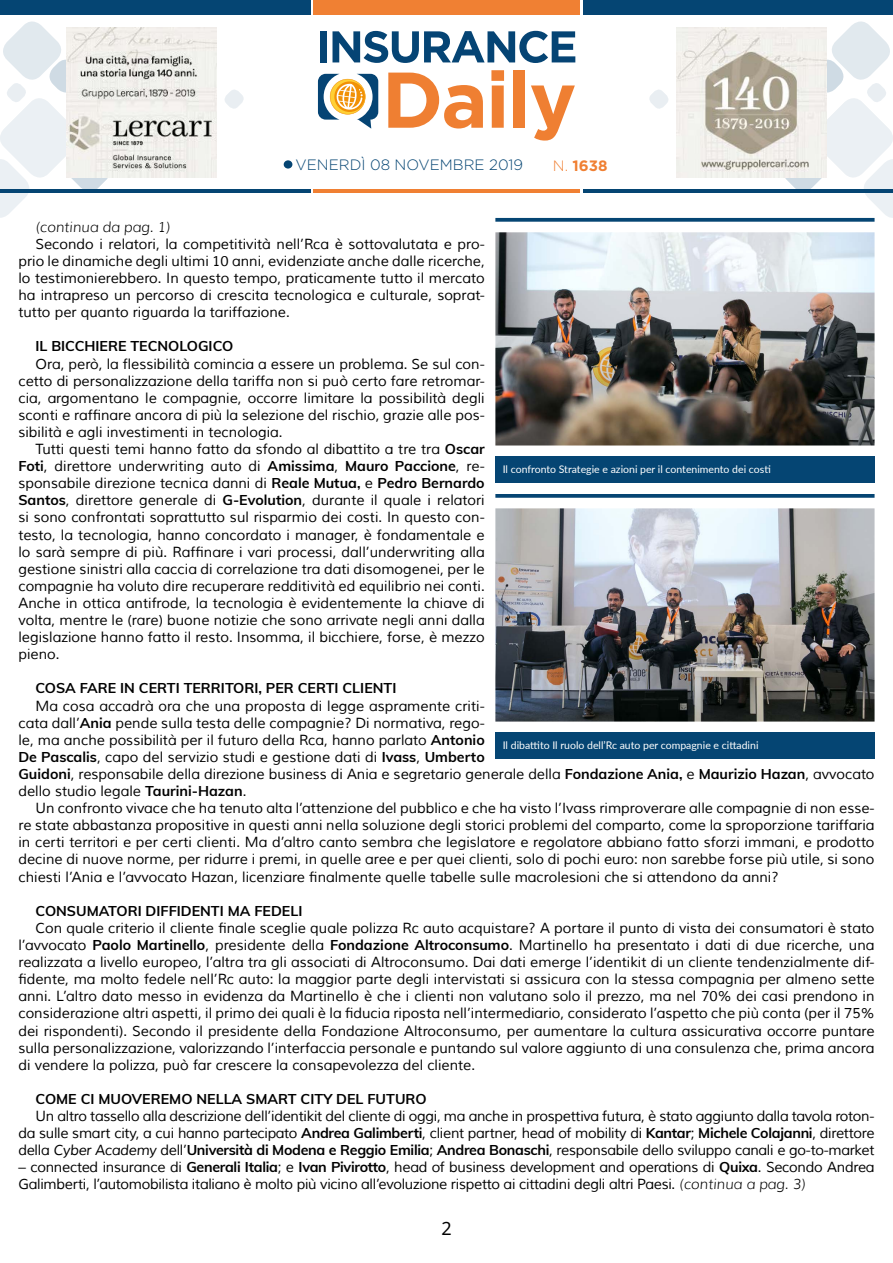
<style>
.page{position:relative;width:893px;height:1263px;background:#fff}
.page>*{position:absolute;margin:0;border:0;box-sizing:border-box;transform-origin:0 0}
.t1{font:18px "Noto Sans";color:#000}
.t2{font:300 15px "Gotham";color:#054573}
.t3{font:700 15px "Gotham";color:#f08033}
.t4{font:14.25px/17.1px "Muli";color:#000;text-align:justify}
.t5{font:14.25px/17.1px "Muli";letter-spacing:-.02em;color:#000}
.t6{font:700 14.25px "Muli";color:#000}
.t7{font:italic 300 14.25px "Muli";color:#000}
.t8{font:10.5px "Lato";color:#fff}
.s1{font-weight:300}
.s2{font-weight:700}
.s3{font-style:italic}
.s4{font-weight:300;font-style:italic}
</style>
<div class="page">
<div style="left:583px;top:0;width:310px;height:15px;background:#054573"></div>
<div style="left:314px;top:0;width:266px;height:15px;background:#f08033"></div>
<hr style="left:583px;top:189px;width:310px;height:3px;background:#054573">
<hr style="left:314px;top:189px;width:266px;height:3px;background:#f08033">
<svg style="left:649px;top:90px;width:19px;height:19px"></svg>
<svg style="left:225px;top:90px;width:19px;height:19px"></svg>
<svg style="left:691px;top:21px;width:202px;height:201px"></svg>
<svg style="left:0;top:21px;width:202px;height:197px"></svg>
<svg style="left:318px;top:74px;width:60px;height:55px"></svg>
<svg style="left:388px;top:73px;width:95px;height:56px"></svg>
<svg style="left:491px;top:70px;width:13px;height:58px"></svg>
<div style="left:513px;top:70px;width:12px;height:58px;background:#ef7f32"></div>
<svg style="left:531px;top:85px;width:44px;height:56px"></svg>
<div style="left:320px;top:31px;width:7px;height:31px;background:#054474"></div>
<svg style="left:332px;top:31px;width:243px;height:32px"></svg>
<hr style="left:0;top:189px;width:310px;height:3px;background:#054573">
<div style="left:0;top:0;width:310px;height:15px;background:#054573"></div>
<div style="left:284px;top:160px;width:8px;height:9px;background:#054573;border-radius:50%"></div>
<img style="left:677px;top:28px;width:150px;height:150px">
<img style="left:66px;top:28px;width:150px;height:150px">
<svg style="left:495px;top:494px;width:379px;height:4px;background:#14507b"></svg>
<svg style="left:495px;top:218px;width:379px;height:4px;background:#18537d"></svg>
<img style="left:495px;top:508px;width:379px;height:213px">
<img style="left:495px;top:232px;width:379px;height:213px">
<div style="left:495px;top:456px;width:379px;height:26px;background:#054573"></div>
<div style="left:495px;top:732px;width:379px;height:26px;background:#054573"></div>
<p class="t2" style="left:296px;top:157px;width:229px">VENERDÌ 08 NOVEMBRE 2019</p>
<p class="t3" style="left:553px;top:157px;width:56px"><span class="s1">N.</span> 1638</p>
<p class="t7" style="left:35px;top:218px;width:136px">(continua da pag. 1)</p>
<p class="t4" style="left:18px;top:236px;width:468px;text-indent:17px">Secondo i relatori, la competitività nell’Rca è sottovalutata e pro&shy;prio le dinamiche degli ultimi 10 anni, evidenziate anche dalle ricerche, lo testimonierebbero. In questo tempo, praticamente tutto il mercato ha intrapreso un percorso di crescita tecnologica e culturale, soprat&shy;tutto per quanto riguarda la tariffazione.</p>
<p class="t6" style="left:35px;top:336px;width:199px">IL BICCHIERE TECNOLOGICO</p>
<p class="t4" style="left:18px;top:355px;width:468px;text-indent:17px">Ora, però, la flessibilità comincia a essere un problema. Se sul con&shy;cetto di personalizzazione della tariffa non si può certo fare retromar&shy;cia, argomentano le compagnie, occorre limitare la possibilità degli sconti e raffinare ancora di più la selezione del rischio, grazie alle pos&shy;sibilità e agli investimenti in tecnologia.</p>
<p class="t4" style="left:18px;top:441px;width:468px;text-indent:17px">Tutti questi temi hanno fatto da sfondo al dibattito a tre tra <span class="s2">Oscar Foti</span>, direttore underwriting auto di <span class="s2">Amissima</span>, <span class="s2">Mauro Paccione</span>, re&shy;sponsabile direzione tecnica danni di <span class="s2">Reale Mutua,</span> e <span class="s2">Pedro Bernardo Santos</span>, direttore generale di <span class="s2">G-Evolution</span>, durante il quale i relatori si sono confrontati soprattutto sul risparmio dei costi. In questo con&shy;testo, la tecnologia, hanno concordato i manager, è fondamentale e lo sarà sempre di più. Raffinare i vari processi, dall’underwriting alla gestione sinistri alla caccia di correlazione tra dati disomogenei, per le compagnie ha voluto dire recuperare redditività ed equilibrio nei conti.<br>Anche in ottica antifrode, la tecnologia è evidentemente la chiave di volta, mentre le (rare) buone notizie che sono arrivate negli anni dalla legislazione hanno fatto il resto. Insomma, il bicchiere, forse, è mezzo pieno.</p>
<p class="t6" style="left:35px;top:678px;width:362px">COSA FARE IN CERTI TERRITORI, PER CERTI CLIENTI</p>
<p class="t4" style="left:18px;top:697px;width:858px;text-align:left;text-indent:17px">Ma cosa accadrà ora che una proposta di legge aspramente criti-<br>cata dall’<span class="s2">Ania</span> pende sulla testa delle compagnie? Di normativa, rego-<br>le, ma anche possibilità per il futuro della Rca, hanno parlato <span class="s2">Antonio<br>De Pascalis</span>, capo del servizio studi e gestione dati di <span class="s2">Ivass</span>, <span class="s2">Umberto<br>Guidoni</span>, responsabile della direzione business di Ania e segretario generale della <span class="s2">Fondazione Ania,</span> e <span class="s2">Maurizio Hazan</span>, avvocato dello studio legale <span class="s2">Taurini-Hazan</span>.</p>
<p class="t4" style="left:18px;top:800px;width:858px;text-indent:17px">Un confronto vivace che ha tenuto alta l’attenzione del pubblico e che ha visto l’Ivass rimproverare alle compagnie di non esse&shy;re state abbastanza propositive in questi anni nella soluzione degli storici problemi del comparto, come la sproporzione tariffaria in certi territori e per certi clienti. Ma d’altro canto sembra che legislatore e regolatore abbiano fatto sforzi immani, e prodotto decine di nuove norme, per ridurre i premi, in quelle aree e per quei clienti, solo di pochi euro: non sarebbe forse più utile, si sono chiesti l’Ania e l’avvocato Hazan, licenziare finalmente quelle tabelle sulle macrolesioni che si attendono da anni?</p>
<p class="t6" style="left:35px;top:900px;width:268px">CONSUMATORI DIFFIDENTI MA FEDELI</p>
<p class="t4" style="left:18px;top:920px;width:858px;text-indent:17px">Con quale criterio il cliente finale sceglie quale polizza Rc auto acquistare? A portare il punto di vista dei consumatori è stato l’avvocato <span class="s2">Paolo Martinello</span>, presidente della <span class="s2">Fondazione Altroconsumo</span>. Martinello ha presentato i dati di due ricerche, una realizzata a livello europeo, l’altra tra gli associati di Altroconsumo. Dai dati emerge l’identikit di un cliente tendenzialmente dif&shy;fidente, ma molto fedele nell’Rc auto: la maggior parte degli intervistati si assicura con la stessa compagnia per almeno sette anni. L’altro dato messo in evidenza da Martinello è che i clienti non valutano solo il prezzo, ma nel 70% dei casi prendono in considerazione altri aspetti, il primo dei quali è la fiducia riposta nell’intermediario, considerato l’aspetto che più conta (per il 75% dei rispondenti). Secondo il presidente della Fondazione Altroconsumo, per aumentare la cultura assicurativa occorre puntare sulla personalizzazione, valorizzando l’interfaccia personale e puntando sul valore aggiunto di una consulenza che, prima ancora di vendere la polizza, può far crescere la consapevolezza del cliente.</p>
<p class="t6" style="left:35px;top:1088px;width:393px">COME CI MUOVEREMO NELLA SMART CITY DEL FUTURO</p>
<p class="t4" style="left:18px;top:1108px;width:858px;text-indent:17px">Un altro tassello alla descrizione dell’identikit del cliente di oggi, ma anche in prospettiva futura, è stato aggiunto dalla tavola roton&shy;da sulle smart city, a cui hanno partecipato <span class="s2">Andrea Galimberti</span>, client partner, head of mobility di <span class="s2">Kantar</span>; <span class="s2">Michele Colajanni</span>, direttore della <span class="s3">Cyber Academy</span> dell’<span class="s2">Università di Modena e Reggio Emilia</span>; <span class="s2">Andrea Bonaschi</span>, responsabile dello sviluppo canali e go-to-market</p>
<p class="t5" style="left:18px;top:1159px;width:858px">– connected insurance di <span class="s2">Generali Italia</span>; e <span class="s2">Ivan Pivirotto</span>, head of business development and operations di <span class="s2">Quixa</span>. Secondo Andrea<br>Galimberti, l’automobilista italiano è molto più vicino all’evoluzione rispetto ai cittadini degli altri Paesi. <span class="s4">(continua a pag. 3)</span></p>
<p class="t8" style="left:503px;top:462px;width:270px">Il confronto Strategie e azioni per il contenimento dei costi</p>
<p class="t8" style="left:503px;top:738px;width:257px">Il dibattito Il ruolo dell’Rc auto per compagnie e cittadini</p>
<p class="t1" style="left:441px;top:1216px;width:12px">2</p>
</div>
